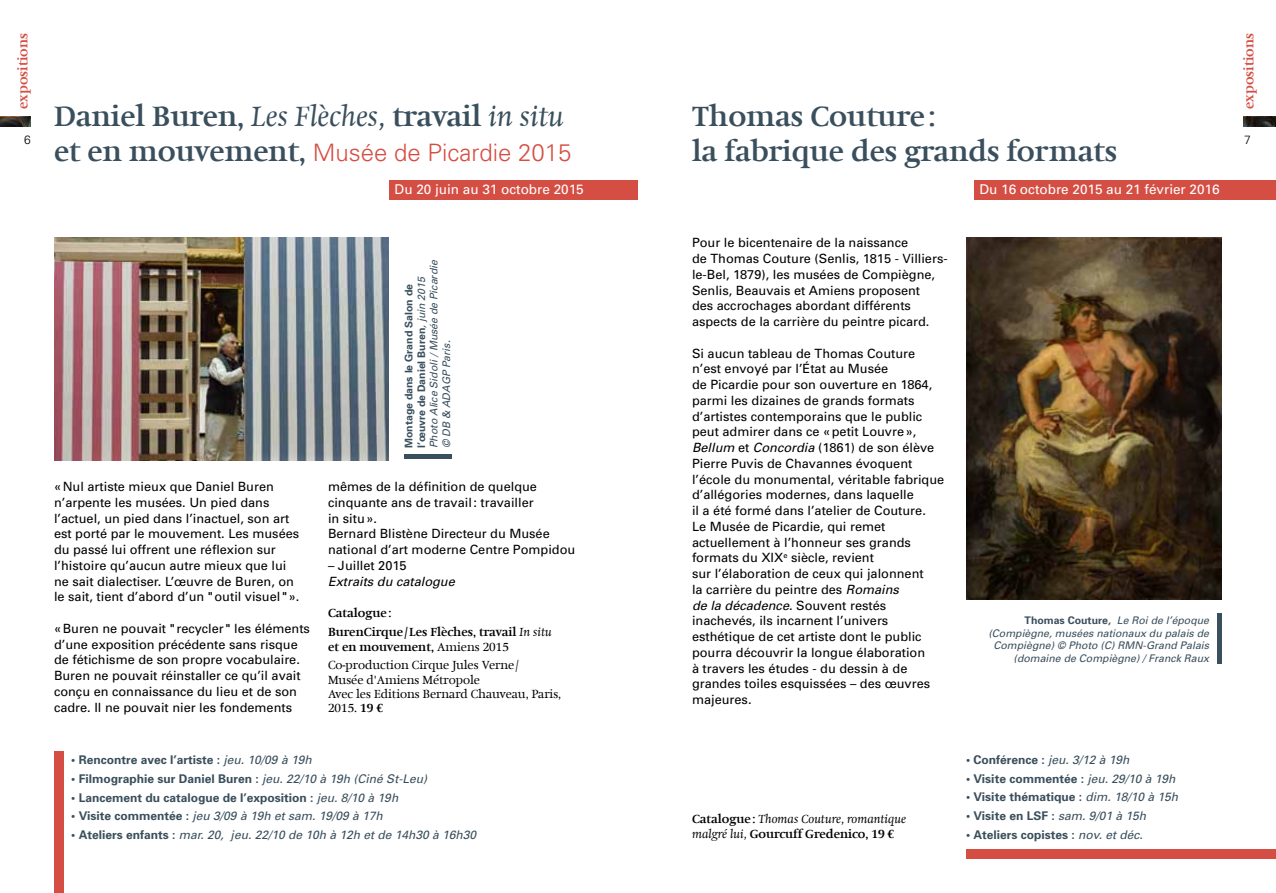
<style>
.page{position:relative;width:1276px;height:893px;background:#fff}
.page>*{position:absolute;margin:0;border:0;box-sizing:border-box;transform-origin:0 0}
.t1{font:700 28.5px/34.2px "Hollander Com";color:#3a4f5d}
.t2{font:300 24px "Univers";color:#d54e44}
.t3{font:13.5px "Univers";color:#fff}
.t4{font:700 13.5px "Hollander Com";color:#d54e44}
.t5{font:12.75px/15.8px "Univers";color:#000}
.t6{font:italic 12.75px "Univers";color:#000}
.t7{font:700 12px "Univers";color:#3a4f5d}
.t8{font:12px/14.4px "Hollander Com";color:#000}
.t9{font:italic 12px "Univers";color:#3a4f5d}
.t10{font:italic 12px/14.4px "Hollander Com";color:#000}
.t11{font:700 12px/18.6px "Hollander Com";color:#000}
.t12{font:300 12px "Univers";color:#000}
.t13{font:italic 10.5px/12.6px "Univers";color:#3a4f5d}
.s1{font-weight:400;font-style:italic}
.s2{font-family:"Hollander Com";font-weight:700;font-size:28.5px;color:#3a4f5d}
.s3{font-weight:700;font-style:normal}
.s4{font-weight:700}
.s5{font-style:italic}
</style>
<div class="page">
<img style="left:0;top:117px;width:31px;height:9px">
<img style="left:1243px;top:117px;width:33px;height:9px">
<img style="left:54px;top:238px;width:335px;height:222px">
<div style="left:54px;top:752px;width:9px;height:141px;background:#d54e44"></div>
<hr style="left:404px;top:454px;width:47px;height:4px;background:#3a4f5d">
<div style="left:389px;top:180px;width:249px;height:20px;background:#d54e44"></div>
<img style="left:966px;top:238px;width:256px;height:361px">
<div style="left:966px;top:850px;width:310px;height:9px;background:#d54e44"></div>
<div style="left:974px;top:180px;width:302px;height:20px;background:#d54e44"></div>
<div style="left:1217px;top:614px;width:5px;height:50px;background:#3a4f5d"></div>
<p class="t4" style="left:14px;top:109px;width:77px;rotate:-90deg">expositions</p>
<p class="t4" style="left:1240px;top:109px;width:77px;rotate:-90deg">expositions</p>
<h1 class="t1" style="left:692px;top:99px;width:427px">Thomas Couture:<br>la fabrique des grands formats</h1>
<h1 class="t1" style="left:54px;top:99px;width:511px">Daniel Buren, <span class="s1">Les Flèches,</span> travail <span class="s1">in situ</span></h1>
<h2 class="t2" style="left:54px;top:138px;width:519px"><span class="s2">et en mouvement,</span> Musée de Picardie 2015</h2>
<p class="t12" style="left:24px;top:132px;width:8px">6</p>
<p class="t12" style="left:1244px;top:132px;width:8px">7</p>
<p class="t3" style="left:394px;top:181px;width:191px">Du 20 juin au 31 octobre 2015</p>
<p class="t5" style="left:54px;top:479px;width:247px">«Nul artiste mieux que Daniel Buren n’arpente les musées. Un pied dans l’actuel, un pied dans l’inactuel, son art est porté par le mouvement. Les musées du passé lui offrent une réflexion sur l’histoire qu’aucun autre mieux que lui ne sait dialectiser. L’œuvre de Buren, on le sait, tient d’abord d’un "outil visuel "».</p>
<p class="t5" style="left:54px;top:621px;width:257px">«Buren ne pouvait " recycler " les éléments d’une exposition précédente sans risque de fétichisme de son propre vocabulaire.<br>Buren ne pouvait réinstaller ce qu’il avait conçu en connaissance du lieu et de son cadre. Il ne pouvait nier les fondements</p>
<p class="t13" style="left:402px;top:448px;width:190px;rotate:-90deg"><span class="s3">Montage dans le Grand Salon de l’œuvre de Daniel Buren</span>, juin 2015<br>Photo Alice Sidoli /Musée de Picardie © DB &amp; ADAGP Paris.</p>
<p class="t5" style="left:328px;top:479px;width:249px">mêmes de la définition de quelque cinquante ans de travail: travailler<br>in situ».<br>Bernard Blistène Directeur du Musée national d’art moderne Centre Pompidou</p>
<p class="t5" style="left:328px;top:558px;width:80px">– Juillet 2015</p>
<p class="t6" style="left:328px;top:574px;width:128px">Extraits du catalogue</p>
<p class="t11" style="left:328px;top:604px;width:225px">Catalogue:<br>BurenCirque/Les Flèches, travail <span class="s1">In situ</span></p>
<p class="t8" style="left:328px;top:637px;width:194px;line-height:18.6px"><span class="s4">et en mouvement,</span> Amiens 2015<br>Co-production Cirque Jules Verne/</p>
<p class="t8" style="left:328px;top:672px;width:235px">Musée d'Amiens Métropole<br>Avec les Editions Bernard Chauveau, Paris,<br>2015. <span class="s4">19 €</span></p>
<p class="t7" style="left:71px;top:753px;width:242px">• Rencontre avec l’artiste : <span class="s1">jeu. 10/09 à 19h</span></p>
<p class="t7" style="left:71px;top:771px;width:357px">• Filmographie sur Daniel Buren : <span class="s1">jeu. 22/10 à 19h (Ciné St-Leu)</span></p>
<p class="t7" style="left:71px;top:790px;width:328px">• Lancement du catalogue de l’exposition : <span class="s1">jeu. 8/10 à 19h</span></p>
<p class="t9" style="left:71px;top:809px;width:313px"><span class="s3">• Visite commentée :</span> jeu 3/09 à 19h et sam. 19/09 à 17h</p>
<p class="t9" style="left:71px;top:828px;width:406px"><span class="s3">• Ateliers enfants :</span> mar. 20, jeu. 22/10 de 10h à 12h et de 14h30 à 16h30</p>
<p class="t5" style="left:692px;top:235px;width:257px">Pour le bicentenaire de la naissance<br>de Thomas Couture (Senlis, 1815 - Villiers&shy;le-Bel, 1879), les musées de Compiègne, Senlis, Beauvais et Amiens proposent<br>des accrochages abordant différents aspects de la carrière du peintre picard.</p>
<p class="t5" style="left:692px;top:345px;width:254px">Si aucun tableau de Thomas Couture n’est envoyé par l’État au Musée<br>de Picardie pour son ouverture en 1864, parmi les dizaines de grands formats d’artistes contemporains que le public peut admirer dans ce «petit Louvre», <span class="s5">Bellum</span> et <span class="s5">Concordia</span> (1861) de son élève Pierre Puvis de Chavannes évoquent l’école du monumental, véritable fabrique d’allégories modernes, dans laquelle<br>il a été formé dans l’atelier de Couture.<br>Le Musée de Picardie, qui remet actuellement à l’honneur ses grands formats du XIX<sup>e</sup> siècle, revient<br>sur l’élaboration de ceux qui jalonnent<br>la carrière du peintre des <span class="s5">Romains<br>de la décadence</span>. Souvent restés inachevés, ils incarnent l’univers esthétique de cet artiste dont le public pourra découvrir la longue élaboration<br>à travers les études - du dessin à de grandes toiles esquissées – des œuvres majeures.</p>
<p class="t10" style="left:692px;top:812px;width:215px"><span class="s3">Catalogue:</span> Thomas Couture, romantique malgré lui, <span class="s3">Gourcuff Gredenico, 19 €</span></p>
<p class="t3" style="left:979px;top:181px;width:242px">Du 16 octobre 2015 au 21 février 2016</p>
<p class="t13" style="left:988px;top:614px;width:222px;text-align:right"><span class="s3">Thomas Couture,</span> Le Roi de l’époque (Compiègne, musées nationaux du palais de Compiègne) © Photo (C) RMN-Grand Palais (domaine de Compiègne) / Franck Raux</p>
<p class="t7" style="left:966px;top:752px;width:165px">• Conférence : <span class="s1">jeu. 3/12 à 19h</span></p>
<p class="t7" style="left:966px;top:771px;width:211px">• Visite commentée : <span class="s1">jeu. 29/10 à 19h</span></p>
<p class="t7" style="left:966px;top:790px;width:214px">• Visite thématique : <span class="s1">dim. 18/10 à 15h</span></p>
<p class="t7" style="left:966px;top:808px;width:182px">• Visite en LSF : <span class="s1">sam. 9/01 à 15h</span></p>
<p class="t7" style="left:966px;top:827px;width:178px">• Ateliers copistes : <span class="s1">nov. et déc.</span></p>
</div>
